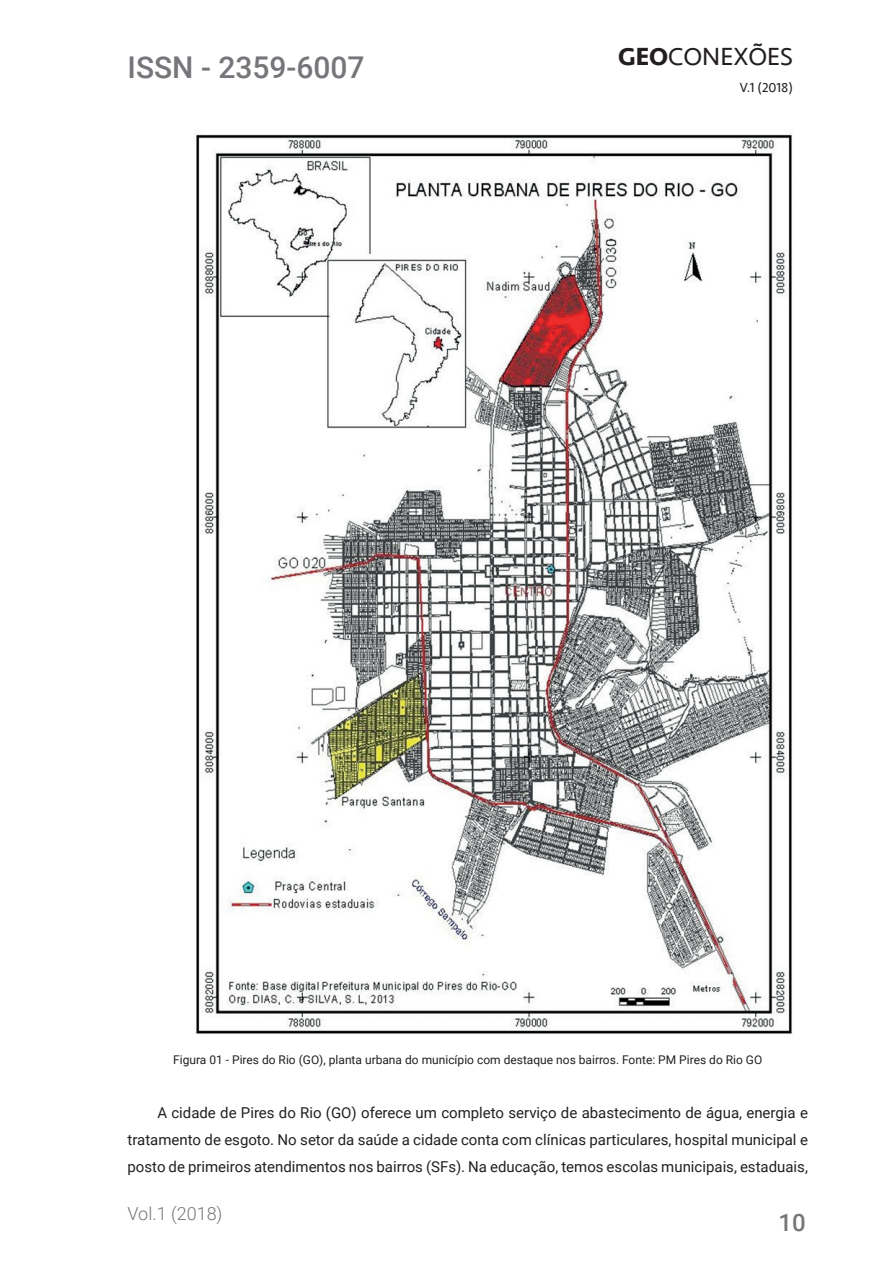
<style>
.page{position:relative;width:893px;height:1263px;background:#fff}
.page>*{position:absolute;margin:0;border:0;box-sizing:border-box;transform-origin:0 0}
.t1{font:500 30px "Roboto";color:#757679}
.t2{font:25.5px "Seravek";color:#231f20}
.t3{font:500 24px "Roboto";color:#757679}
.t4{font:300 18px "Roboto";color:#757679}
.t5{font:15px/27px "Roboto";color:#231f20;text-align:justify}
.t6{font:13.5px "Seravek";color:#231f20}
.t7{font:12px "Roboto";color:#231f20}
.s1{font-weight:700}
</style>
<div class="page">
<img style="left:195px;top:131px;width:599px;height:903px">
<h1 class="t1" style="left:128px;top:46px;width:238px">ISSN - 2359-6007</h1>
<h2 class="t2" style="left:618px;top:36px;width:177px"><span class="s1">GEO</span>CONEXÕES</h2>
<p class="t6" style="left:740px;top:77px;width:55px">V.1 (2018)</p>
<p class="t7" style="left:173px;top:1051px;width:591px">Figura 01 - Pires do Rio (GO), planta urbana do município com destaque nos bairros. Fonte: PM Pires do Rio GO</p>
<p class="t5" style="left:128px;top:1098px;width:682px;text-indent:30px">A cidade de Pires do Rio (GO) oferece um completo serviço de abastecimento de água, energia e tratamento de esgoto. No setor da saúde a cidade conta com clínicas particulares, hospital municipal e posto de primeiros atendimentos nos bairros (SFs). Na educação, temos escolas municipais, estaduais,</p>
<p class="t4" style="left:128px;top:1201px;width:96px">Vol.1 (2018)</p>
<h3 class="t3" style="left:778px;top:1206px;width:29px">10</h3>
</div>
